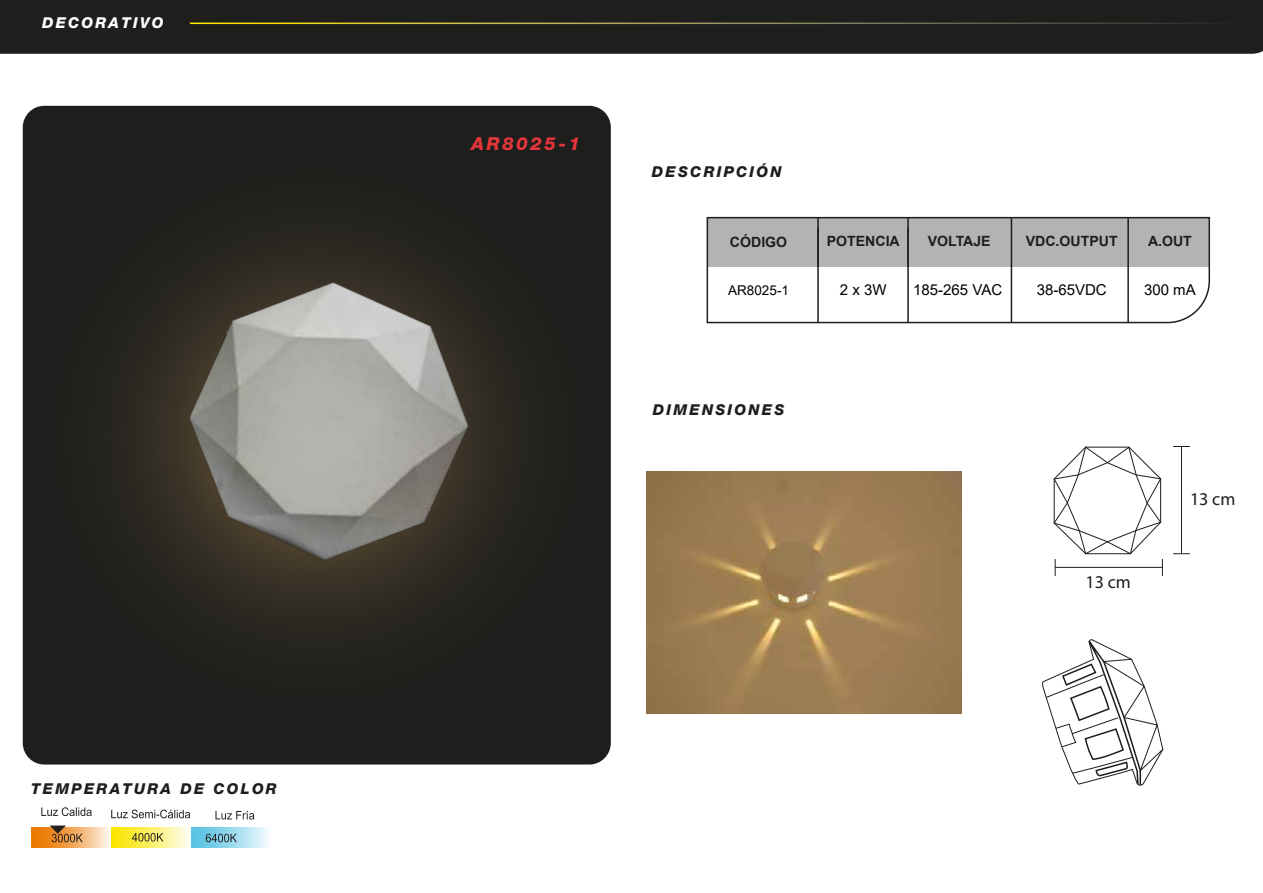
<style>
.page{position:relative;width:1263px;height:893px;background:#fff}
.page>*{position:absolute;margin:0;border:0;box-sizing:border-box;transform-origin:0 0}
.t1{font:italic 800 18px "Helvetica Neue LT Std";letter-spacing:.15em;color:#e6363b}
.t2{font:18px "Myriad Pro";color:#1d1d1b}
.t3{font:italic 800 15px "Helvetica Neue LT Std";letter-spacing:.15em;color:#1e1e1c}
.t4{font:15px "Arial";color:#010101}
.t5{font:italic 800 15px "Helvetica Neue LT Std";letter-spacing:.15em;color:#fff}
.t6{font:700 14.1px "Arial";color:#1e1e1c}
.t7{font:13.5px "Arial";color:#010101}
</style>
<div class="page">
<div style="left:0;top:0;width:1263px;height:54px;background:#1e1e1c"></div>
<hr style="left:190px;top:23px;width:1051px;height:1px;background:#fff">
<div style="left:23px;top:106px;width:588px;height:658px;background:#1e1e1c"></div>
<svg style="left:215px;top:811px;width:39px;height:8px"></svg>
<svg style="left:41px;top:807px;width:51px;height:9px"></svg>
<svg style="left:111px;top:810px;width:79px;height:8px"></svg>
<svg style="left:31px;top:827px;width:79px;height:21px"></svg>
<div style="left:111px;top:827px;width:80px;height:21px;background:linear-gradient(to right,#f8e300,#fefdec)"></div>
<svg style="left:191px;top:827px;width:77px;height:21px"></svg>
<svg style="left:132px;top:833px;width:31px;height:9px"></svg>
<svg style="left:206px;top:834px;width:31px;height:8px"></svg>
<svg style="left:49px;top:825px;width:34px;height:17px"></svg>
<svg style="left:706px;top:216px;width:505px;height:108px"></svg>
<img style="left:147px;top:238px;width:365px;height:367px">
<img style="left:646px;top:471px;width:315px;height:243px">
<svg style="left:1042px;top:639px;width:122px;height:147px"></svg>
<svg style="left:1173px;top:446px;width:17px;height:1px"></svg>
<svg style="left:1173px;top:553px;width:17px;height:1px"></svg>
<hr style="left:1181px;top:446px;width:1px;height:108px;background:#1e1e1c">
<svg style="left:1053px;top:446px;width:110px;height:130px"></svg>
<hr style="left:1055px;top:567px;width:107px;height:1px;background:#1e1e1c">
<p class="t5" style="left:42px;top:14px;width:123px">DECORATIVO</p>
<p class="t3" style="left:31px;top:780px;width:247px">TEMPERATURA DE COLOR</p>
<p class="t1" style="left:471px;top:133px;width:110px">AR8025-1</p>
<p class="t3" style="left:652px;top:162px;width:131px">DESCRIPCIÓN</p>
<p class="t6" style="left:730px;top:232px;width:59px">CÓDIGO</p>
<p class="t6" style="left:827px;top:232px;width:74px">POTENCIA</p>
<p class="t6" style="left:1026px;top:232px;width:93px">VDC.OUTPUT</p>
<p class="t6" style="left:1148px;top:232px;width:45px">A.OUT</p>
<p class="t4" style="left:840px;top:279px;width:48px">2 x 3W</p>
<p class="t4" style="left:913px;top:279px;width:90px">185-265 VAC</p>
<p class="t4" style="left:1037px;top:279px;width:72px">38-65VDC</p>
<p class="t4" style="left:1144px;top:279px;width:53px">300 mA</p>
<p class="t6" style="left:928px;top:232px;width:65px">VOLTAJE</p>
<p class="t7" style="left:728px;top:281px;width:62px">AR8025-1</p>
<p class="t3" style="left:653px;top:400px;width:133px">DIMENSIONES</p>
<p class="t2" style="left:1085px;top:571px;width:47px">13 cm</p>
<p class="t2" style="left:1190px;top:488px;width:47px">13 cm</p>
</div>
